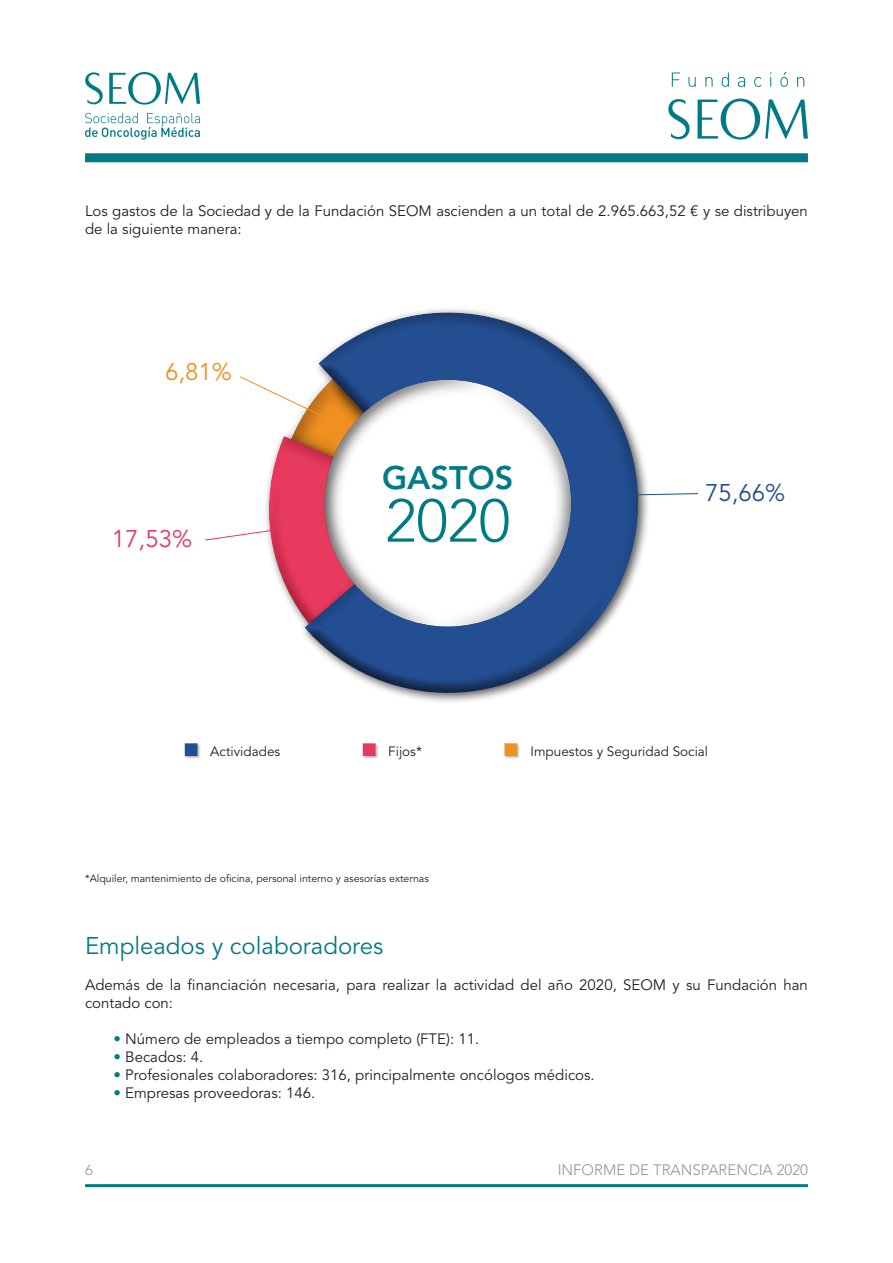
<style>
.page{position:relative;width:893px;height:1263px;background:#fff}
.page>*{position:absolute;margin:0;border:0;box-sizing:border-box;transform-origin:0 0}
.t1{font:300 60px "Avenir LT Std";color:#007b85}
.t2{font:800 32.4px "Avenir LT Std";color:#007b85}
.Default{font:24px "Avenir LT Std";color:#007b85}
.t3{font:24px "Avenir LT Std";color:#e8395f}
.t4{font:24px "Avenir LT Std";color:#234e91}
.t5{font:24px "Avenir LT Std";color:#f09020}
.Default-2{font:15px/18px "Avenir LT Std";color:#231f20}
.t6{font:300 15px "Avenir LT Std";color:#959494}
.t7{font:13.5px "Avenir LT Std";color:#231f20}
.t8{font:10.5px "Avenir LT Std";color:#231f20}
.s1{color:#007b85}
</style>
<div class="page">
<div style="left:85px;top:153px;width:723px;height:9px;background:#007b85"></div>
<hr style="left:85px;top:1184px;width:723px;height:3px;background:#007b85">
<svg style="left:85px;top:72px;width:18px;height:32px"></svg>
<svg style="left:109px;top:72px;width:91px;height:33px"></svg>
<svg style="left:85px;top:113px;width:115px;height:27px"></svg>
<svg style="left:672px;top:72px;width:8px;height:15px"></svg>
<svg style="left:688px;top:77px;width:8px;height:10px"></svg>
<svg style="left:705px;top:77px;width:8px;height:10px"></svg>
<svg style="left:722px;top:72px;width:7px;height:15px"></svg>
<svg style="left:738px;top:77px;width:7px;height:10px"></svg>
<svg style="left:754px;top:77px;width:7px;height:10px"></svg>
<svg style="left:770px;top:72px;width:1px;height:15px"></svg>
<svg style="left:780px;top:72px;width:8px;height:15px"></svg>
<svg style="left:797px;top:77px;width:7px;height:10px"></svg>
<svg style="left:697px;top:99px;width:111px;height:41px"></svg>
<svg style="left:668px;top:99px;width:21px;height:40px"></svg>
<svg style="left:303px;top:309px;width:345px;height:393px"></svg>
<svg style="left:205px;top:368px;width:294px;height:263px"></svg>
<svg style="left:606px;top:493px;width:93px;height:3px"></svg>
<div style="left:432px;top:378px;width:140px;height:249px;background:#231f20;opacity:.75"></div>
<div style="left:323px;top:378px;width:171px;height:249px;background:#231f20;opacity:.75"></div>
<div style="left:504px;top:743px;width:17px;height:16px;background:#231f20;opacity:.3"></div>
<div style="left:504px;top:743px;width:13px;height:13px;background:#f09020;border:2px solid #f09020"></div>
<div style="left:184px;top:743px;width:17px;height:16px;background:#231f20;opacity:.3"></div>
<div style="left:185px;top:743px;width:13px;height:13px;background:#234e91;border:2px solid #234e91"></div>
<div style="left:362px;top:743px;width:17px;height:16px;background:#231f20;opacity:.3"></div>
<div style="left:363px;top:743px;width:12px;height:13px;background:#e8395f;border:2px solid #e8395f"></div>
<p class="Default-2" style="left:85px;top:202px;width:724px">Los gastos de la Sociedad y de la Fundación SEOM ascienden a un total de 2.965.663,52 € y se distribuyen de la siguiente manera:</p>
<p class="t5" style="left:165px;top:358px;width:68px">6,81%</p>
<p class="t3" style="left:112px;top:525px;width:82px">17,53%</p>
<p class="t2" style="left:382px;top:459px;width:133px">GASTOS</p>
<p class="t1" style="left:385px;top:486px;width:126px">2020</p>
<p class="t4" style="left:705px;top:478px;width:82px">75,66%</p>
<p class="t7" style="left:210px;top:744px;width:71px">Actividades</p>
<p class="t7" style="left:388px;top:744px;width:35px">Fijos*</p>
<p class="t7" style="left:531px;top:744px;width:179px">Impuestos y Seguridad Social</p>
<p class="t8" style="left:85px;top:872px;width:345px">*Alquiler, mantenimiento de oficina, personal interno y asesorías externas</p>
<p class="Default" style="left:85px;top:932px;width:300px">Empleados y colaboradores</p>
<p class="Default-2" style="left:85px;top:976px;width:724px">Además de la financiación necesaria, para realizar la actividad del año 2020, SEOM y su Fundación han contado con:</p>
<p class="Default-2" style="left:114px;top:1030px;width:367px"><span class="s1">•</span> Número de empleados a tiempo completo (FTE): 11.</p>
<p class="Default-2" style="left:114px;top:1048px;width:91px"><span class="s1">•</span> Becados: 4.</p>
<p class="Default-2" style="left:114px;top:1066px;width:483px"><span class="s1">•</span> Profesionales colaboradores: 316, principalmente oncólogos médicos.</p>
<p class="Default-2" style="left:114px;top:1084px;width:203px"><span class="s1">•</span> Empresas proveedoras: 146.</p>
<p class="t6" style="left:85px;top:1160px;width:9px">6</p>
<p class="t6" style="left:558px;top:1160px;width:252px">INFORME DE TRANSPARENCIA 2020</p>
</div>
